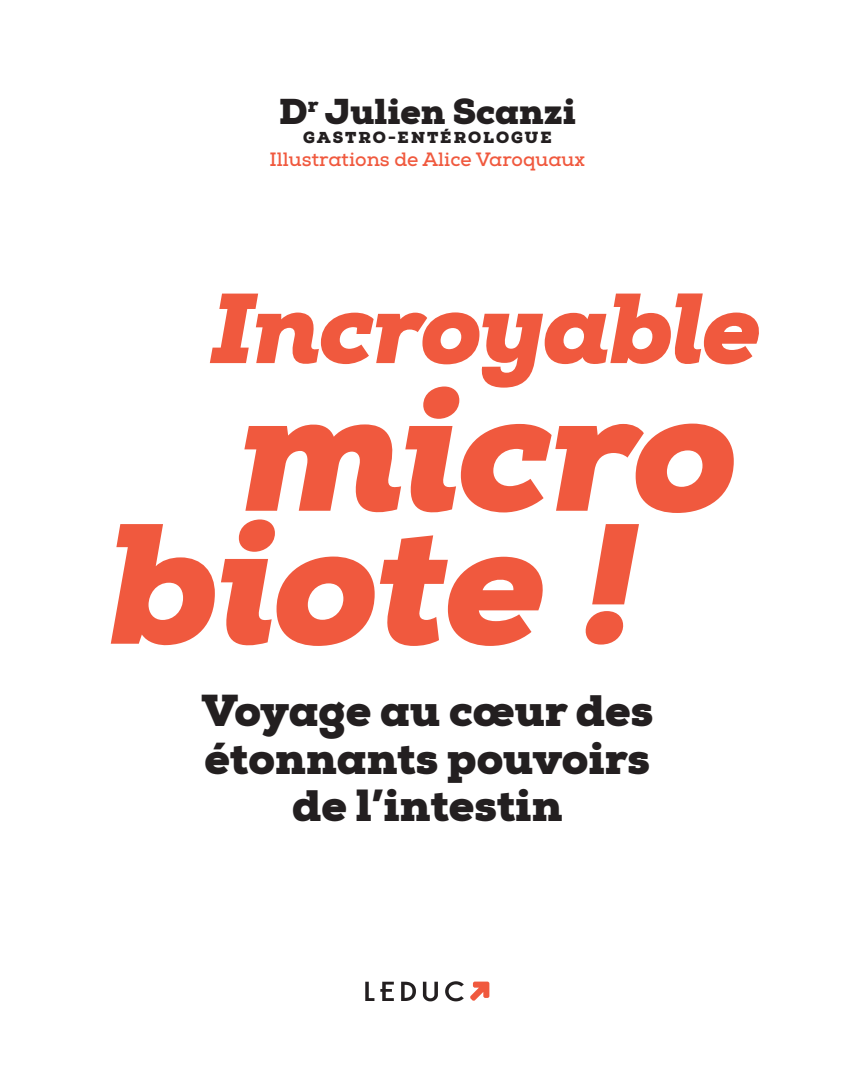
<style>
.page{position:relative;width:844px;height:1092px;background:#fff}
.page>*{position:absolute;margin:0;border:0;box-sizing:border-box;transform-origin:0 0}
.t1{font:900 43.75px/47.2px "Nexa Slab";color:#231f20;text-align:center}
.t2{font:900 35px "Nexa Slab";color:#231f20}
.t3{font:700 19.25px "Nexa Slab";color:#f0593e}
.t4{font:900 15.75px "Nexa Slab";letter-spacing:.125em;color:#231f20}
</style>
<div class="page">
<svg style="left:365px;top:981px;width:9px;height:19px"></svg>
<svg style="left:380px;top:981px;width:14px;height:19px"></svg>
<svg style="left:401px;top:981px;width:15px;height:19px"></svg>
<svg style="left:423px;top:981px;width:15px;height:20px"></svg>
<svg style="left:445px;top:981px;width:18px;height:20px"></svg>
<svg style="left:470px;top:981px;width:19px;height:19px"></svg>
<svg style="left:111px;top:519px;width:527px;height:127px"></svg>
<svg style="left:244px;top:404px;width:489px;height:109px;fill:#f0593e"></svg>
<svg style="left:209px;top:362px;width:302px;height:42px"></svg>
<svg style="left:210px;top:293px;width:549px;height:94px"></svg>
<p class="t2" style="left:279px;top:89px;width:298px">D<sup>r</sup> Julien Scanzi</p>
<p class="t4" style="left:303px;top:127px;width:250px">GASTRO-ENTÉROLOGUE</p>
<p class="t3" style="left:269px;top:147px;width:317px">Illustrations de Alice Varoquaux</p>
<p class="t1" style="left:201px;top:687px;width:453px">Voyage au cœur des étonnants pouvoirs de l’intestin</p>
</div>
